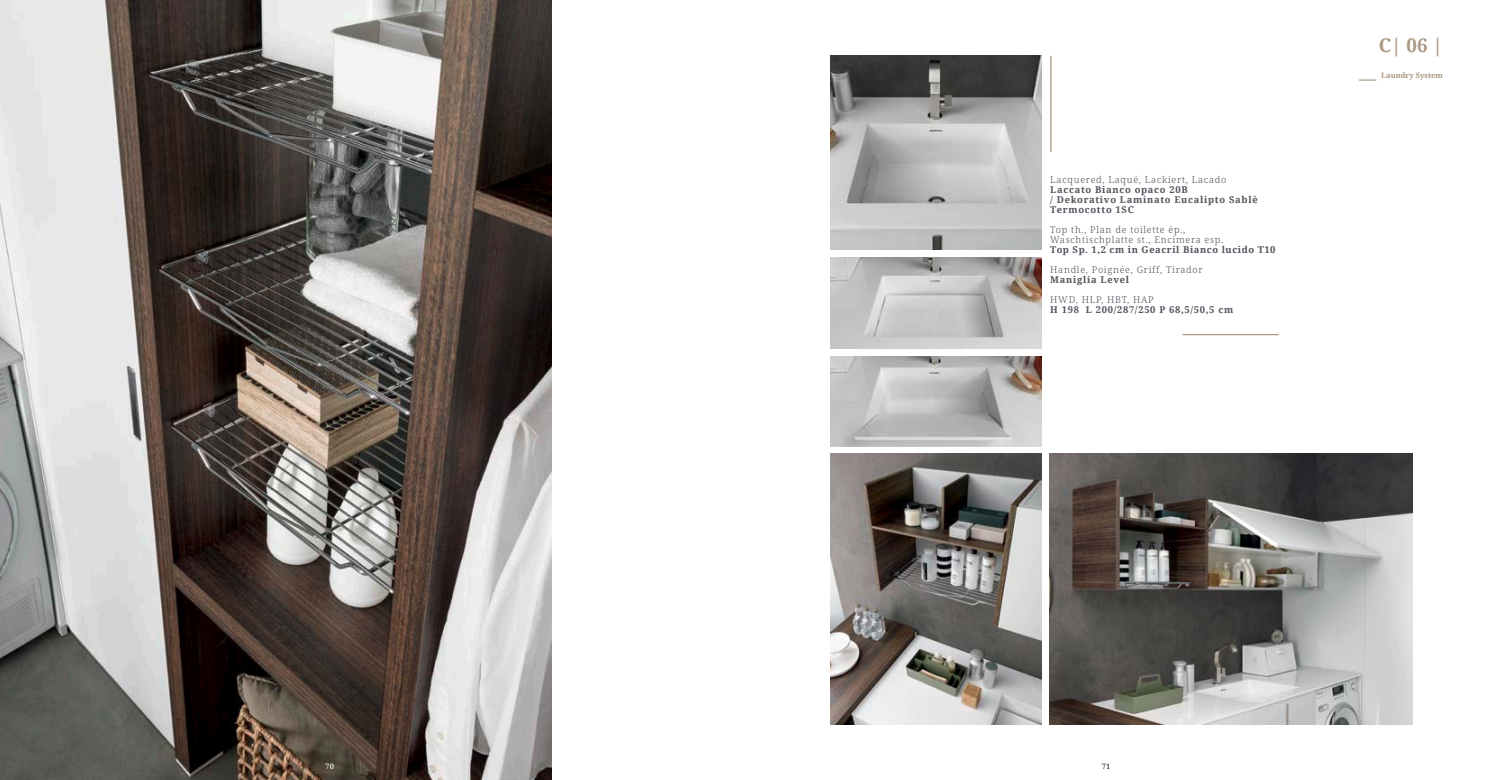
<style>
.page{position:relative;width:1489px;height:780px;background:#fff}
.page>*{position:absolute;margin:0;border:0;box-sizing:border-box;transform-origin:0 0}
.t1{font:700 18.75px "Noto Serif";color:#ab9982}
.t2{font:700 9.38px/10px "Noto Serif";letter-spacing:.075em;color:#51535d}
.t3{font:300 9.38px/10px "Noto Serif";letter-spacing:.075em;color:#51535d}
.t4{font:700 7.5px "Noto Serif";color:#ab9982}
.t5{font:500 7.5px "Noto Serif";color:#fff}
.t6{font:500 7.5px "Noto Serif";color:#28293b}
</style>
<div class="page">
<img style="left:0;top:0;width:551px;height:780px">
<img style="left:830px;top:56px;width:211px;height:193px">
<img style="left:830px;top:454px;width:211px;height:270px">
<img style="left:1049px;top:454px;width:363px;height:270px">
<img style="left:830px;top:258px;width:211px;height:90px">
<img style="left:830px;top:356px;width:211px;height:90px">
<hr style="left:1050px;top:56px;width:1px;height:96px;background:#ab9982">
<hr style="left:1182px;top:334px;width:96px;height:1px;background:#ab9982">
<p class="t3" style="left:1050px;top:174px;width:177px">Lacquered, Laqué, Lackiert, Lacado</p>
<p class="t2" style="left:1050px;top:184px;width:209px">Laccato Bianco opaco 20B<br>/ Dekorativo Laminato Eucalipto Sablè<br>Termocotto 1SC</p>
<p class="t3" style="left:1050px;top:224px;width:174px">Top th., Plan de toilette ép.,<br>Waschtischplatte st., Encimera esp.</p>
<p class="t2" style="left:1050px;top:244px;width:227px">Top Sp. 1,2 cm in Geacril Bianco lucido T10</p>
<p class="t3" style="left:1050px;top:264px;width:154px">Handle, Poignée, Griff, Tirador</p>
<p class="t2" style="left:1050px;top:274px;width:80px">Maniglia Level</p>
<p class="t3" style="left:1050px;top:294px;width:105px">HWD, HLP, HBT, HAP</p>
<p class="t2" style="left:1050px;top:304px;width:184px">H 198 L 200/287/250 P 68,5/50,5 cm</p>
<h1 class="t1" style="left:1378px;top:32px;width:66px">C| 06 |</h1>
<p class="t4" style="left:1381px;top:70px;width:63px">Laundry System</p>
<h1 class="t1" style="left:1358px;top:58px;width:19px">__</h1>
<p class="t5" style="left:325px;top:761px;width:10px">70</p>
<p class="t6" style="left:1101px;top:761px;width:10px">71</p>
</div>
